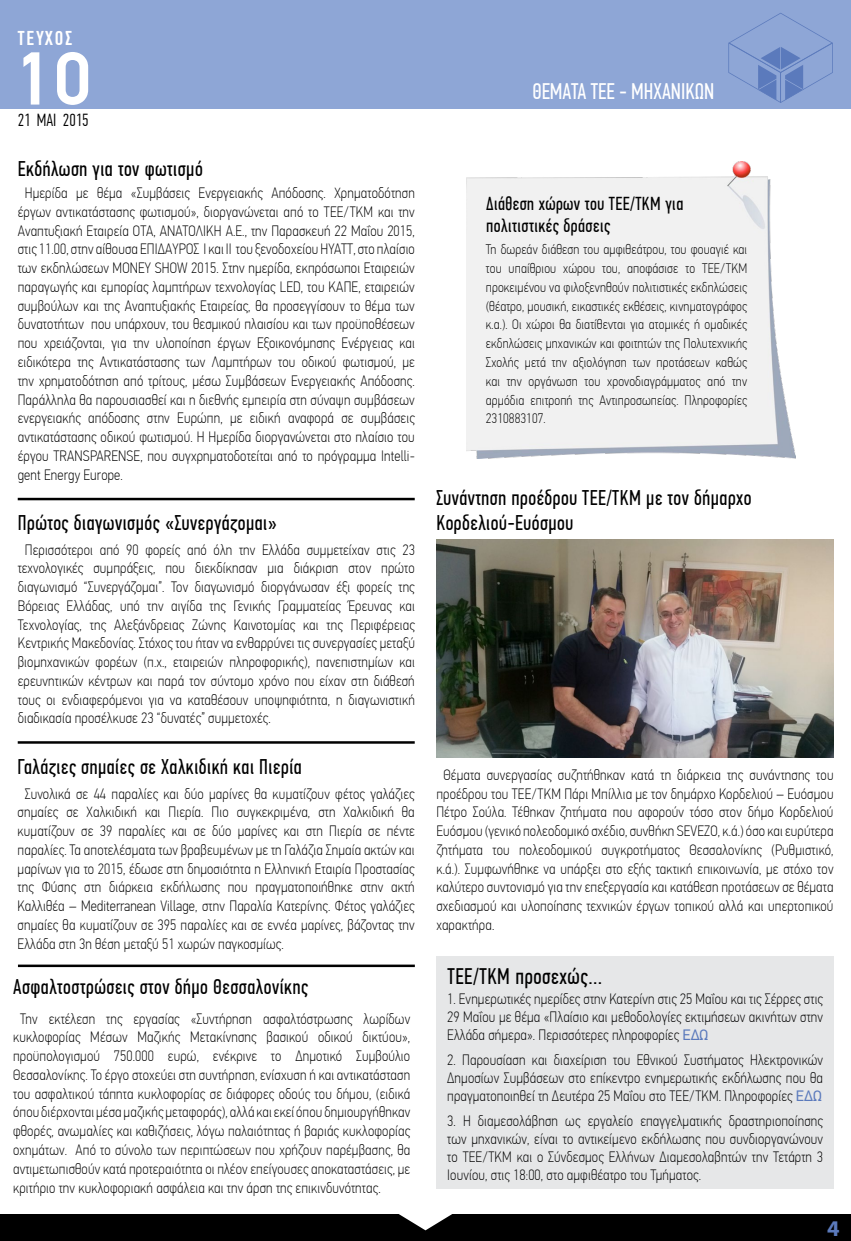
<style>
.page{position:relative;width:851px;height:1241px;background:#fff}
.page>*{position:absolute;margin:0;border:0;box-sizing:border-box;transform-origin:0 0}
.t1{font:500 75px "PF Din Text Pro";color:#fff}
.t2{font:22.5px "PF Din Text Comp Pro";color:#fff}
.t3{font:22.5px "PF Din Text Comp Pro";letter-spacing:.025em;color:#000}
.t4{font:700 22.5px "Myriad Pro";color:#5b7abc}
.t5{font:21.25px/25.5px "PF Din Text Comp Pro";letter-spacing:.025em;color:#000}
.t6{font:500 20px "PF Din Text Comp Pro";letter-spacing:.1em;color:#fff}
.t7{font:18.75px/22.5px "PF Din Text Comp Pro";letter-spacing:.025em;color:#000}
.t8{font:300 17.5px "PF Din Text Comp Pro";color:#000}
.t9{font:100 15px/18.8px "PF Din Text Cond Pro";letter-spacing:.01em;color:#000;text-align:justify}
.t10{font:100 13.75px/18.8px "PF Din Text Cond Pro";letter-spacing:.01em;color:#000;text-align:justify}
.s1{font-family:"PF Din Text Pro";font-weight:400;color:#5b7abc}
</style>
<div class="page">
<div style="left:0;top:0;width:850px;height:108px;background:#8ea6d6"></div>
<div style="left:0;top:1214px;width:850px;height:26px;background:#000"></div>
<div style="left:436px;top:955px;width:397px;height:233px;background:#e6e7e8"></div>
<svg style="left:728px;top:13px;width:104px;height:90px"></svg>
<svg style="left:399px;top:1214px;width:53px;height:16px"></svg>
<hr style="left:18px;top:964px;width:397px;height:2px;background:#000">
<hr style="left:18px;top:497px;width:396px;height:3px;background:#000">
<hr style="left:18px;top:741px;width:396px;height:2px;background:#000">
<img style="left:466px;top:162px;width:328px;height:297px">
<img style="left:436px;top:539px;width:397px;height:218px">
<h3 class="t6" style="left:18px;top:27px;width:56px">ΤΕΥΧΟΣ</h3>
<h1 class="t1" style="left:13px;top:34px;width:80px">10</h1>
<p class="t8" style="left:18px;top:110px;width:72px">21 MAI 2015</p>
<h3 class="t5" style="left:18px;top:156px;width:186px">Εκδήλωση για τον φωτισμό</h3>
<p class="t9" style="left:18px;top:183px;width:398px;text-indent:7px">Ημερίδα με θέμα «Συμβάσεις Ενεργειακής Απόδοσης. Χρηματοδότηση έργων αντικατάστασης φωτισμού», διοργανώνεται από το ΤΕΕ/ΤΚΜ και την Αναπτυξιακή Εταιρεία ΟΤΑ, ΑΝΑΤΟΛΙΚΗ Α.Ε., την Παρασκευή 22 Μαΐου 2015, στις 11.00, στην αίθουσα ΕΠΙΔΑΥΡΟΣ Ι και ΙΙ του ξενοδοχείου HYATT, στο πλαίσιο των εκδηλώσεων MONEY SHOW 2015. Στην ημερίδα, εκπρόσωποι Εταιρειών παραγωγής και εμπορίας λαμπτήρων τεχνολογίας LED, του ΚΑΠΕ, εταιρειών συμβούλων και της Αναπτυξιακής Εταιρείας, θα προσεγγίσουν το θέμα των δυνατοτήτων που υπάρχουν, του θεσμικού πλαισίου και των προϋποθέσεων που χρειάζονται, για την υλοποίηση έργων Εξοικονόμησης Ενέργειας και ειδικότερα της Αντικατάστασης των Λαμπτήρων του οδικού φωτισμού, με την χρηματοδότηση από τρίτους, μέσω Συμβάσεων Ενεργειακής Απόδοσης.<br>Παράλληλα θα παρουσιασθεί και η διεθνής εμπειρία στη σύναψη συμβάσεων ενεργειακής απόδοσης στην Ευρώπη, με ειδική αναφορά σε συμβάσεις αντικατάστασης οδικού φωτισμού. Η Ημερίδα διοργανώνεται στο πλαίσιο του έργου TRANSPARENSE, που συγχρηματοδοτείται από το πρόγραμμα Intelli&shy;gent Energy Europe.</p>
<h3 class="t5" style="left:18px;top:510px;width:261px">Πρώτος διαγωνισμός «Συνεργάζομαι»</h3>
<p class="t9" style="left:18px;top:540px;width:398px;text-indent:7px">Περισσότεροι από 90 φορείς από όλη την Ελλάδα συμμετείχαν στις 23 τεχνολογικές συμπράξεις, που διεκδίκησαν μια διάκριση στον πρώτο διαγωνισμό “Συνεργάζομαι”. Τον διαγωνισμό διοργάνωσαν έξι φορείς της Βόρειας Ελλάδας, υπό την αιγίδα της Γενικής Γραμματείας Έρευνας και Τεχνολογίας, της Αλεξάνδρειας Ζώνης Καινοτομίας και της Περιφέρειας Κεντρικής Μακεδονίας. Στόχος του ήταν να ενθαρρύνει τις συνεργασίες μεταξύ βιομηχανικών φορέων (π.χ., εταιρειών πληροφορικής), πανεπιστημίων και ερευνητικών κέντρων και παρά τον σύντομο χρόνο που είχαν στη διάθεσή τους οι ενδιαφερόμενοι για να καταθέσουν υποψηφιότητα, η διαγωνιστική διαδικασία προσέλκυσε 23 “δυνατές” συμμετοχές.</p>
<h3 class="t5" style="left:18px;top:754px;width:286px">Γαλάζιες σημαίες σε Χαλκιδική και Πιερία</h3>
<p class="t9" style="left:18px;top:783px;width:398px;text-indent:7px">Συνολικά σε 44 παραλίες και δύο μαρίνες θα κυματίζουν φέτος γαλάζιες σημαίες σε Χαλκιδική και Πιερία. Πιο συγκεκριμένα, στη Χαλκιδική θα κυματίζουν σε 39 παραλίες και σε δύο μαρίνες και στη Πιερία σε πέντε παραλίες. Τα αποτελέσματα των βραβευμένων με τη Γαλάζια Σημαία ακτών και μαρίνων για το 2015, έδωσε στη δημοσιότητα η Ελληνική Εταιρία Προστασίας της Φύσης στη διάρκεια εκδήλωσης που πραγματοποιήθηκε στην ακτή Καλλιθέα – Mediterranean Village, στην Παραλία Κατερίνης. Φέτος γαλάζιες σημαίες θα κυματίζουν σε 395 παραλίες και σε εννέα μαρίνες, βάζοντας την Ελλάδα στη 3η θέση μεταξύ 51 χωρών παγκοσμίως.</p>
<h3 class="t5" style="left:13px;top:974px;width:296px">Ασφαλτοστρώσεις στον δήμο Θεσσαλονίκης</h3>
<p class="t9" style="left:13px;top:1008px;width:398px;text-indent:7px">Την εκτέλεση της εργασίας «Συντήρηση ασφαλτόστρωσης λωρίδων κυκλοφορίας Μέσων Μαζικής Μετακίνησης βασικού οδικού δικτύου», προϋπολογισμού 750.000 ευρώ, ενέκρινε το Δημοτικό Συμβούλιο Θεσσαλονίκης. Το έργο στοχεύει στη συντήρηση, ενίσχυση ή και αντικατάσταση του ασφαλτικού τάπητα κυκλοφορίας σε διάφορες οδούς του δήμου, (ειδικά όπου διέρχονται μέσα μαζικής μεταφοράς), αλλά και εκεί όπου δημιουργήθηκαν φθορές, ανωμαλίες και καθιζήσεις, λόγω παλαιότητας ή βαριάς κυκλοφορίας οχημάτων. Από το σύνολο των περιπτώσεων που χρήζουν παρέμβασης, θα αντιμετωπισθούν κατά προτεραιότητα οι πλέον επείγουσες αποκαταστάσεις, με κριτήριο την κυκλοφοριακή ασφάλεια και την άρση της επικινδυνότητας.</p>
<h2 class="t2" style="left:532px;top:78px;width:183px">ΘΕΜΑΤΑ ΤΕΕ - ΜΗΧΑΝΙΚΩΝ</h2>
<p class="t7" style="left:486px;top:192px;width:199px">Διάθεση χώρων του ΤΕΕ/ΤΚΜ για πολιτιστικές δράσεις</p>
<p class="t10" style="left:486px;top:240px;width:263px">Τη δωρεάν διάθεση του αμφιθεάτρου, του φουαγιέ και του υπαίθριου χώρου του, αποφάσισε το ΤΕΕ/ΤΚΜ προκειμένου να φιλοξενηθούν πολιτιστικές εκδηλώσεις (θέατρο, μουσική, εικαστικές εκθέσεις, κινηματογράφος κ.α.). Οι χώροι θα διατίθενται για ατομικές ή ομαδικές εκδηλώσεις μηχανικών και φοιτητών της Πολυτεχνικής Σχολής μετά την αξιολόγηση των προτάσεων καθώς και την οργάνωση του χρονοδιαγράμματος από την αρμόδια επιτροπή της Αντιπροσωπείας. Πληροφορίες 2310883107.</p>
<h3 class="t5" style="left:436px;top:485px;width:316px">Συνάντηση προέδρου ΤΕΕ/ΤΚΜ με τον δήμαρχο<br>Κορδελιού-Ευόσμου</h3>
<p class="t9" style="left:436px;top:765px;width:398px;text-indent:7px">Θέματα συνεργασίας συζητήθηκαν κατά τη διάρκεια της συνάντησης του προέδρου του ΤΕΕ/ΤΚΜ Πάρι Μπίλλια με τον δημάρχο Κορδελιού – Ευόσμου Πέτρο Σούλα. Τέθηκαν ζητήματα που αφορούν τόσο στον δήμο Κορδελιού Ευόσμου (γενικό πολεοδομικό σχέδιο, συνθήκη SEVEZO, κ.ά.) όσο και ευρύτερα ζητήματα του πολεοδομικού συγκροτήματος Θεσσαλονίκης (Ρυθμιστικό, κ.ά.). Συμφωνήθηκε να υπάρξει στο εξής τακτική επικοινωνία, με στόχο τον καλύτερο συντονισμό για την επεξεργασία και κατάθεση προτάσεων σε θέματα σχεδιασμού και υλοποίησης τεχνικών έργων τοπικού αλλά και υπερτοπικού χαρακτήρα.</p>
<h2 class="t3" style="left:447px;top:962px;width:156px">ΤΕΕ/ΤΚΜ προσεχώς…</h2>
<p class="t9" style="left:447px;top:989px;width:377px;line-height:18px">1. Ενημερωτικές ημερίδες στην Κατερίνη στις 25 Μαΐου και τις Σέρρες στις 29 Μαΐου με θέμα «Πλαίσιο και μεθοδολογίες εκτιμήσεων ακινήτων στην Ελλάδα σήμερα». Περισσότερες πληροφορίες <span class="s1">ΕΔΩ</span></p>
<p class="t9" style="left:447px;top:1050px;width:377px;line-height:18px">2. Παρουσίαση και διαχείριση του Εθνικού Συστήματος Ηλεκτρονικών Δημοσίων Συμβάσεων στο επίκεντρο ενημερωτικής εκδήλωσης που θα πραγματοποιηθεί τη Δευτέρα 25 Μαΐου στο ΤΕΕ/ΤΚΜ. Πληροφορίες <span class="s1">ΕΔΩ</span></p>
<p class="t9" style="left:447px;top:1111px;width:377px;line-height:18px">3. Η διαμεσολάβηση ως εργαλείο επαγγελματικής δραστηριοποίησης των μηχανικών, είναι το αντικείμενο εκδήλωσης που συνδιοργανώνουν το ΤΕΕ/ΤΚΜ και ο Σύνδεσμος Ελλήνων Διαμεσολαβητών την Τετάρτη 3<br>Ιουνίου, στις 18:00, στο αμφιθέατρο του Τμήματος.</p>
<h2 class="t4" style="left:826px;top:1213px;width:14px">4</h2>
</div>
